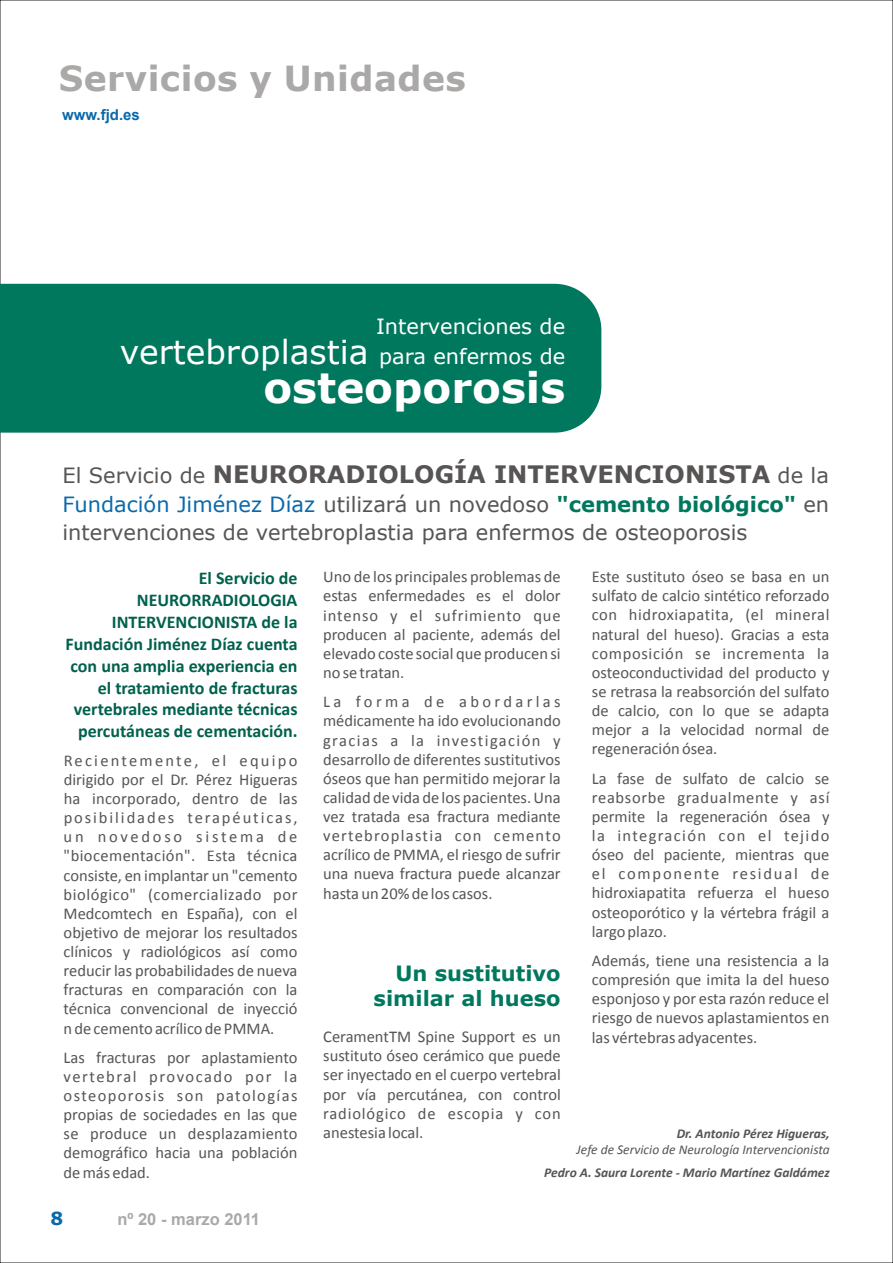
<style>
.page{position:relative;width:893px;height:1263px;background:#fff}
.page>*{position:absolute;margin:0;border:0;box-sizing:border-box;transform-origin:0 0}
.t1{font:700 42px "Verdana";color:#fff}
.t2{font:700 34.5px "Verdana";letter-spacing:.015em;color:#aba8a8}
.t3{font:33px "Verdana";color:#fff}
.t4{font:700 24px "Verdana";color:#575454}
.t5{font:21px/28px "Verdana";color:#575454}
.t6{font:700 21px/25.5px "Verdana";color:#00785e;text-align:right}
.t7{font:21px "Verdana";color:#fff}
.t8{font:700 18px/21.9px "Calibri";color:#00614d;text-align:right}
.t9{font:700 18px "Verdana";color:#0a69ab}
.t10{font:16.5px/19.2px "Calibri";color:#575454;text-align:justify}
.t11{font:700 16.5px "Arial";color:#aba8a8}
.t12{font:700 15px "Arial";color:#0a69ab}
.t13{font:italic 700 13.5px "Calibri";color:#575454}
.t14{font:italic 13.5px "Calibri";color:#575454}
.s1{font-size:21px}
.s2{font-weight:400;font-size:21px}
.s3{color:#0a69ab}
.s4{font-weight:700;color:#00785e}
</style>
<div class="page">
<div style="left:0;top:284px;width:601px;height:149px;background:#00785e"></div>
<h2 class="t2" style="left:59px;top:65px;width:409px">Servicios y Unidades</h2>
<p class="t12" style="left:62px;top:109px;width:79px">www.fjd.es</p>
<p class="t7" style="left:376px;top:318px;width:191px">Intervenciones de</p>
<h3 class="t3" style="left:120px;top:339px;width:447px">vertebroplastia <span class="s1">para enfermos de</span></h3>
<h1 class="t1" style="left:263px;top:371px;width:303px">osteoporosis</h1>
<h3 class="t4" style="left:63px;top:464px;width:768px"><span class="s2">El Servicio de</span> NEURORADIOLOGÍA INTERVENCIONISTA <span class="s2">de la</span></h3>
<p class="t5" style="left:63px;top:492px;width:768px"><span class="s3">Fundación Jiménez Díaz</span> utilizará un novedoso <span class="s4">"cemento biológico"</span> en intervenciones de vertebroplastia para enfermos de osteoporosis</p>
<p class="t10" style="left:323px;top:569px;width:239px">Uno de los principales problemas de estas enfermedades es el dolor intenso y el sufrimiento que producen al paciente, además del elevado coste social que producen si no se tratan.</p>
<p class="t10" style="left:323px;top:693px;width:239px">La forma de abordarlas médicamente ha ido evolucionando gracias a la investigación y desarrollo de diferentes sustitutivos óseos que han permitido mejorar la calidad de vida de los pacientes. Una vez tratada esa fractura mediante vertebroplastia con cemento acrílico de PMMA, el riesgo de sufrir una nueva fractura puede alcanzar hasta un 20% de los casos.</p>
<p class="t10" style="left:592px;top:568px;width:239px">Este sustituto óseo se basa en un sulfato de calcio sintético reforzado con hidroxiapatita, (el mineral natural del hueso). Gracias a esta composición se incrementa la osteoconductividad del producto y se retrasa la reabsorción del sulfato de calcio, con lo que se adapta mejor a la velocidad normal de regeneración ósea.</p>
<p class="t10" style="left:592px;top:770px;width:239px">La fase de sulfato de calcio se reabsorbe gradualmente y así permite la regeneración ósea y la integración con el tejido óseo del paciente, mientras que el componente residual de hidroxiapatita refuerza el hueso osteoporótico y la vértebra frágil a largo plazo.</p>
<p class="t10" style="left:592px;top:952px;width:239px">Además, tiene una resistencia a la compresión que imita la del hueso esponjoso y por esta razón reduce el riesgo de nuevos aplastamientos en las vértebras adyacentes.</p>
<p class="t8" style="left:66px;top:568px;width:234px">El Servicio de<br>NEURORRADIOLOGIA<br>INTERVENCIONISTA de la<br>Fundación Jiménez Díaz cuenta con una amplia experiencia en el tratamiento de fracturas vertebrales mediante técnicas percutáneas de cementación.</p>
<p class="t10" style="left:64px;top:752px;width:235px">Recientemente, el equipo dirigido por el Dr. Pérez Higueras ha incorporado, dentro de las posibilidades terapéuticas, un novedoso sistema de "biocementación". Esta técnica consiste, en implantar un "cemento biológico" (comercializado por Medcomtech en España), con el objetivo de mejorar los resultados clínicos y radiológicos así como reducir las probabilidades de nueva fracturas en comparación con la técnica convencional de inyecció n de cemento acrílico de PMMA.</p>
<p class="t10" style="left:64px;top:1049px;width:235px">Las fracturas por aplastamiento vertebral provocado por la osteoporosis son patologías propias de sociedades en las que se produce un desplazamiento demográfico hacia una población de más edad.</p>
<p class="t6" style="left:374px;top:962px;width:189px">Un sustitutivo similar al hueso</p>
<p class="t10" style="left:323px;top:1028px;width:239px">CeramentTM Spine Support es un sustituto óseo cerámico que puede ser inyectado en el cuerpo vertebral por vía percutánea, con control radiológico de escopia y con anestesia local.</p>
<p class="t13" style="left:677px;top:1127px;width:155px">Dr. Antonio Pérez Higueras,</p>
<p class="t14" style="left:577px;top:1144px;width:255px">Jefe de Servicio de Neurología Intervencionista</p>
<p class="t13" style="left:544px;top:1167px;width:287px">Pedro A. Saura Lorente - Mario Martínez Galdámez</p>
<p class="t9" style="left:50px;top:1211px;width:14px">8</p>
<p class="t11" style="left:117px;top:1212px;width:144px">nº 20 - marzo 2011</p>
</div>
